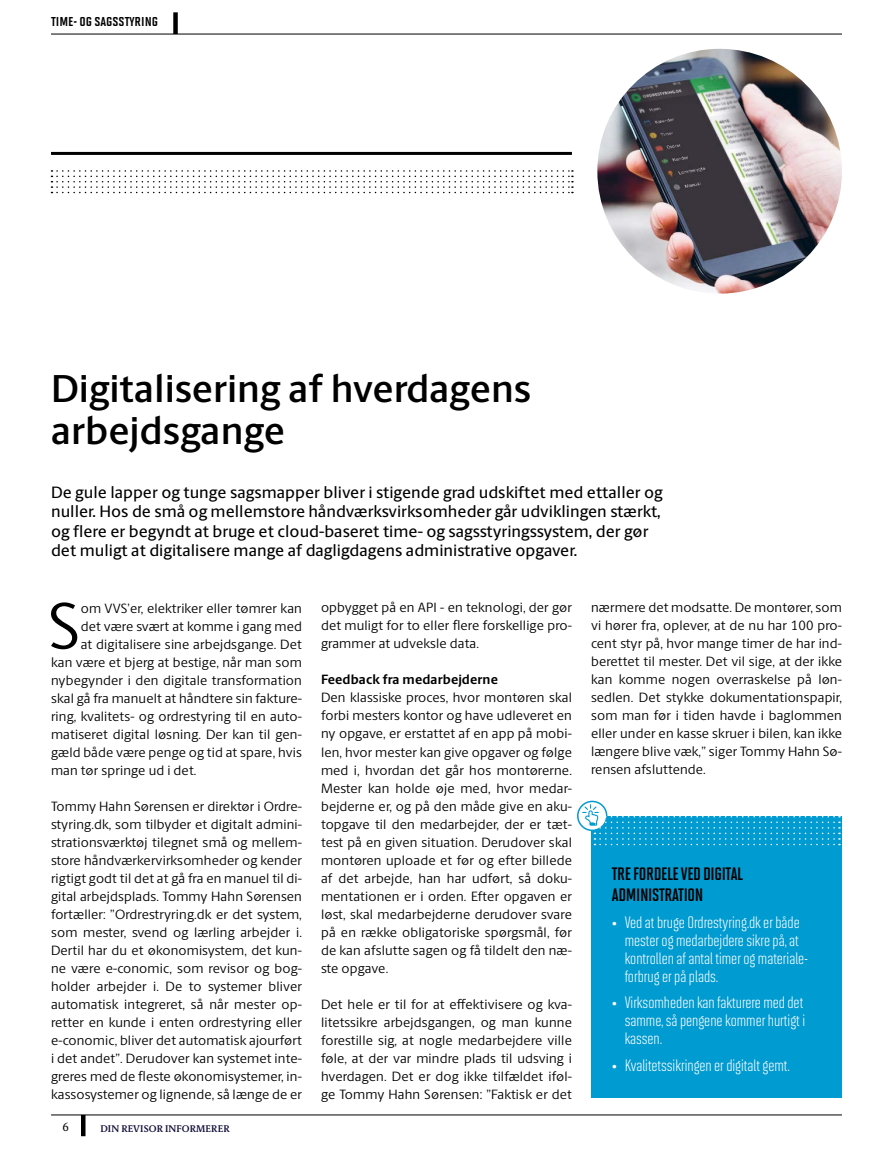
<style>
.page{position:relative;width:893px;height:1149px;background:#fff}
.page>*{position:absolute;margin:0;border:0;box-sizing:border-box;transform-origin:0 0}
.t1{font:65.7px "Berling Sans";color:#000}
.t2{font:600 39px/42px "Berling Sans";color:#000}
.t3{font:18px/21.6px "Solano Gothic MVB Bd Cap";letter-spacing:-.02em;color:#000}
.t4{font:500 16.5px/19.5px "Berling Sans";color:#000}
.t5{font:16.5px/18px "Solano Gothic MVB";color:#fff}
.t6{font:15px "Solano Gothic MVB Bd SC";color:#000}
.t7{font:13.5px/18px "Berling Sans";letter-spacing:.01em;color:#000;text-align:justify}
.t8{font:700 13.5px "Berling Sans";letter-spacing:.01em;color:#000}
.t9{font:12px "Berling Serif Text";color:#000}
.t10{font:600 9.75px "Berling Serif Text";letter-spacing:.01em;color:#131139}
</style>
<div class="page">
<hr style="left:51px;top:34px;width:791px;height:1px;background:#000">
<hr style="left:51px;top:1114px;width:791px;height:1px;background:#000">
<hr style="left:81px;top:1114px;width:4px;height:21px;background:#000">
<hr style="left:51px;top:152px;width:521px;height:3px;background:#000">
<svg style="left:51px;top:170px;width:522px;height:23px"></svg>
<div style="left:173px;top:12px;width:5px;height:22px;background:#000"></div>
<div style="left:591px;top:815px;width:251px;height:281px;background:#009bd0"></div>
<svg style="left:577px;top:800px;width:263px;height:45px"></svg>
<img style="left:597px;top:49px;width:245px;height:244px;border-radius:122px">
<p class="t6" style="left:51px;top:13px;width:109px">time- og sagsstyring</p>
<h2 class="t2" style="left:51px;top:367px;width:482px">Digitalisering af hverdagens arbejdsgange</h2>
<p class="t4" style="left:51px;top:482px;width:613px">De gule lapper og tunge sagsmapper bliver i stigende grad udskiftet med ettaller og nuller. Hos de små og mellemstore håndværksvirksomheder går udviklingen stærkt, og flere er begyndt at bruge et cloud-baseret time- og sagsstyringssystem, der gør det muligt at digitalisere mange af dagligdagens administrative opgaver.</p>
<h1 class="t1" style="left:48px;top:586px;width:34px">S</h1>
<p class="t7" style="left:81px;top:598px;width:223px">om VVS’er, elektriker eller tømrer kan</p>
<p class="t7" style="left:81px;top:616px;width:223px">det være svært at komme i gang med</p>
<p class="t7" style="left:81px;top:634px;width:223px">at digitalisere sine arbejdsgange. Det</p>
<p class="t7" style="left:51px;top:652px;width:252px">kan være et bjerg at bestige, når man som</p>
<p class="t7" style="left:51px;top:670px;width:252px">nybegynder i den digitale transformation</p>
<p class="t7" style="left:51px;top:688px;width:252px">skal gå fra manuelt at håndtere sin fakture-</p>
<p class="t7" style="left:51px;top:706px;width:252px">ring, kvalitets- og ordrestyring til en auto-</p>
<p class="t7" style="left:51px;top:724px;width:252px">matiseret digital løsning. Der kan til gen-</p>
<p class="t7" style="left:51px;top:742px;width:252px">gæld både være penge og tid at spare, hvis</p>
<p class="t7" style="left:51px;top:760px;width:147px">man tør springe ud i det.</p>
<p class="t7" style="left:51px;top:796px;width:252px">Tommy Hahn Sørensen er direktør i Ordre&shy;styring.dk, som tilbyder et digitalt admini&shy;strationsværktøj tilegnet små og mellem&shy;store håndværkervirksomheder og kender rigtigt godt til det at gå fra en manuel til di&shy;gital arbejdsplads. Tommy Hahn Sørensen fortæller: ”Ordrestryring.dk er det system, som mester, svend og lærling arbejder i.<br>Dertil har du et økonomisystem, det kun&shy;ne være e-conomic, som revisor og bog&shy;holder arbejder i. De to systemer bliver automatisk integreret, så når mester op&shy;retter en kunde i enten ordrestyring eller e-conomic, bliver det automatisk ajourført i det andet”. Derudover kan systemet inte&shy;greres med de fleste økonomisystemer, in&shy;kassosystemer og lignende, så længe de er</p>
<p class="t9" style="left:63px;top:1119px;width:8px">6</p>
<p class="t10" style="left:100px;top:1121px;width:131px">DIN REVISOR INFORMERER</p>
<p class="t7" style="left:321px;top:598px;width:252px">opbygget på en API - en teknologi, der gør det muligt for to eller flere forskellige pro&shy;grammer at udveksle data.</p>
<p class="t8" style="left:321px;top:671px;width:178px">Feedback fra medarbejderne</p>
<p class="t7" style="left:321px;top:688px;width:252px">Den klassiske proces, hvor montøren skal forbi mesters kontor og have udleveret en ny opgave, er erstattet af en app på mobi&shy;len, hvor mester kan give opgaver og følge med i, hvordan det går hos montørerne.<br>Mester kan holde øje med, hvor medar&shy;bejderne er, og på den måde give en aku&shy;topgave til den medarbejder, der er tæt&shy;test på en given situation. Derudover skal montøren uploade et før og efter billede af det arbejde, han har udført, så doku&shy;mentationen er i orden. Efter opgaven er løst, skal medarbejderne derudover svare på en række obligatoriske spørgsmål, før de kan afslutte sagen og få tildelt den næ&shy;ste opgave.</p>
<p class="t7" style="left:321px;top:994px;width:252px">Det hele er til for at effektivisere og kva&shy;litetssikre arbejdsgangen, og man kunne forestille sig, at nogle medarbejdere ville føle, at der var mindre plads til udsving i hverdagen. Det er dog ikke tilfældet iføl&shy;ge Tommy Hahn Sørensen: ”Faktisk er det</p>
<p class="t7" style="left:591px;top:598px;width:252px">nærmere det modsatte. De montører, som vi hører fra, oplever, at de nu har 100 pro&shy;cent styr på, hvor mange timer de har ind&shy;berettet til mester. Det vil sige, at der ikke kan komme nogen overraskelse på løn&shy;sedlen. Det stykke dokumentationspapir, som man før i tiden havde i baglommen eller under en kasse skruer i bilen, kan ikke længere blive væk,” siger Tommy Hahn Sø&shy;rensen afsluttende.</p>
<h3 class="t3" style="left:612px;top:862px;width:133px">TRE FORDELE VED DIGITAL<br>ADMINISTRATION</h3>
<p class="t5" style="left:625px;top:912px;width:185px;text-indent:-13px">• Ved at bruge Ordrestyring.dk er både mester og medarbejdere sikre på, at kontrollen af antal timer og materiale&shy;forbrug er på plads.</p>
<p class="t5" style="left:625px;top:993px;width:182px;text-align:justify;text-indent:-13px">• Virksomheden kan fakturere med det samme, så pengene kommer hurtigt i kassen.</p>
<p class="t5" style="left:612px;top:1055px;width:179px">• Kvalitetssikringen er digitalt gemt.</p>
</div>
